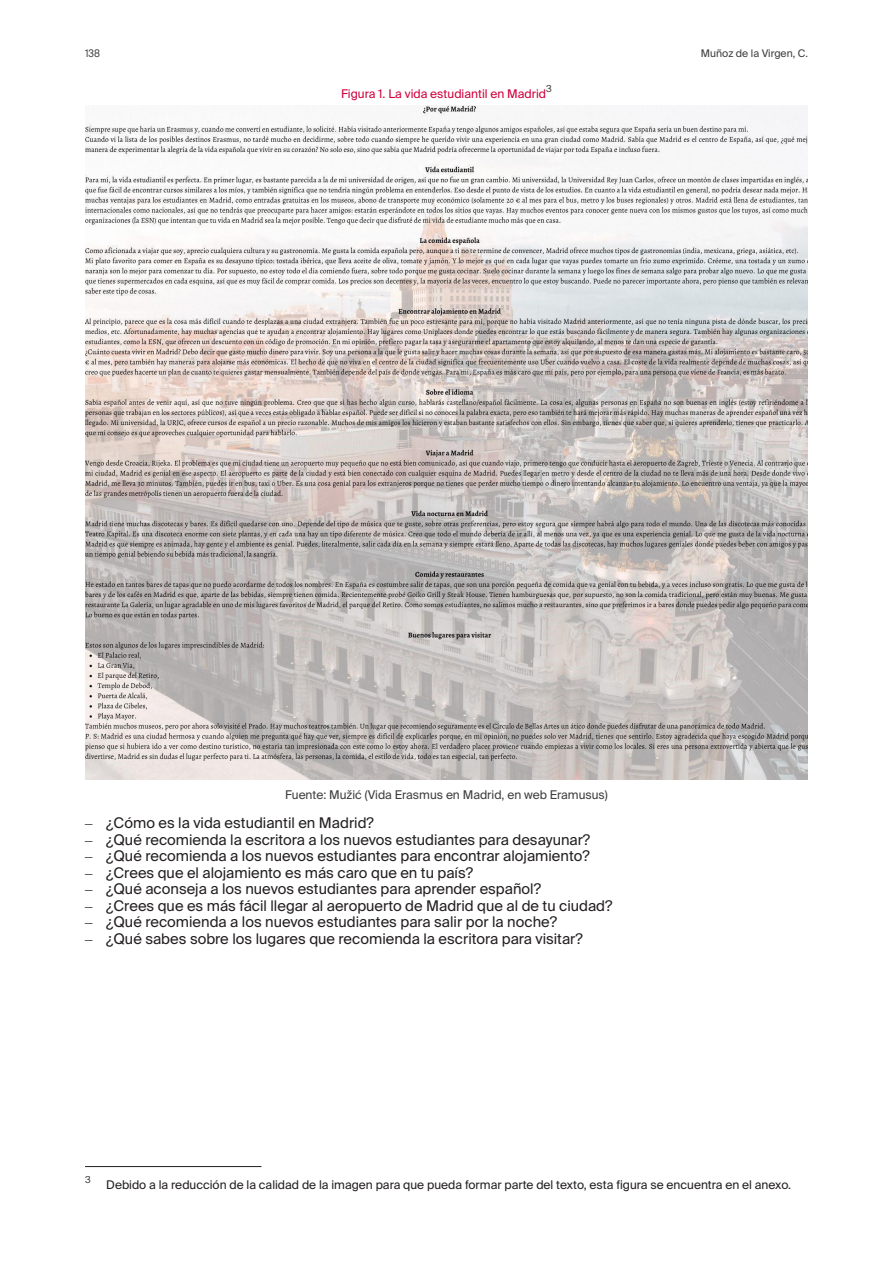
<style>
.page{position:relative;width:893px;height:1263px;background:#fff}
.page>*{position:absolute;margin:0;border:0;box-sizing:border-box;transform-origin:0 0}
.t1{font:14.7px "Suisse Intl";color:#231f20}
.Notas_al_pie{font:12px "Suisse Intl";color:#231f20}
.Pie_elemento{font:12px "Suisse Intl";color:#3e3e3f}
.Título_elemento{font:12px "Suisse Intl";color:#cf003d}
.t2{font:10.5px "Suisse Intl";color:#3e3e3f}
.t3{font:10.5px "Suisse Intl";color:#3e3e3f;scale:.9 1}
.Título_elemento-2{font:9.6px "Suisse Intl";color:#3e3e3f}
.Notas_al_pie-2{font:9.6px "Suisse Intl";color:#3e3e3f}
.s1{font-family:"Times New Roman"}
</style>
<div class="page">
<hr style="left:85px;top:1166px;width:176px;height:1px;background:#231f20">
<img style="left:85px;top:105px;width:723px;height:674px">
<p class="t3" style="left:85px;top:47px;width:18px">138</p>
<p class="t2" style="left:701px;top:47px;width:109px">Muñoz de la Virgen, C.</p>
<p class="Título_elemento" style="left:341px;top:87px;width:207px">Figura 1. La vida estudiantil en Madrid</p>
<p class="Título_elemento-2" style="left:546px;top:83px;width:7px">3</p>
<p class="Pie_elemento" style="left:285px;top:788px;width:324px">Fuente: Mužić (Vida Erasmus en Madrid, en web Eramusus)</p>
<p class="t1" style="left:85px;top:815px;width:290px"><span class="s1">–</span> ¿Cómo es la vida estudiantil en Madrid?</p>
<p class="t1" style="left:85px;top:831px;width:507px"><span class="s1">–</span> ¿Qué recomienda la escritora a los nuevos estudiantes para desayunar?</p>
<p class="t1" style="left:85px;top:848px;width:506px"><span class="s1">–</span> ¿Qué recomienda a los nuevos estudiantes para encontrar alojamiento?</p>
<p class="t1" style="left:85px;top:864px;width:390px"><span class="s1">–</span> ¿Crees que el alojamiento es más caro que en tu país?</p>
<p class="t1" style="left:85px;top:881px;width:457px"><span class="s1">–</span> ¿Qué aconseja a los nuevos estudiantes para aprender español?</p>
<p class="t1" style="left:85px;top:897px;width:529px"><span class="s1">–</span> ¿Crees que es más fácil llegar al aeropuerto de Madrid que al de tu ciudad?</p>
<p class="t1" style="left:85px;top:914px;width:474px"><span class="s1">–</span> ¿Qué recomienda a los nuevos estudiantes para salir por la noche?</p>
<p class="t1" style="left:85px;top:930px;width:499px"><span class="s1">–</span> ¿Qué sabes sobre los lugares que recomienda la escritora para visitar?</p>
<p class="Notas_al_pie-2" style="left:85px;top:1174px;width:7px">3</p>
<p class="Notas_al_pie" style="left:106px;top:1177px;width:686px">Debido a la reducción de la calidad de la imagen para que pueda formar parte del texto, esta figura se encuentra en el anexo.</p>
</div>
